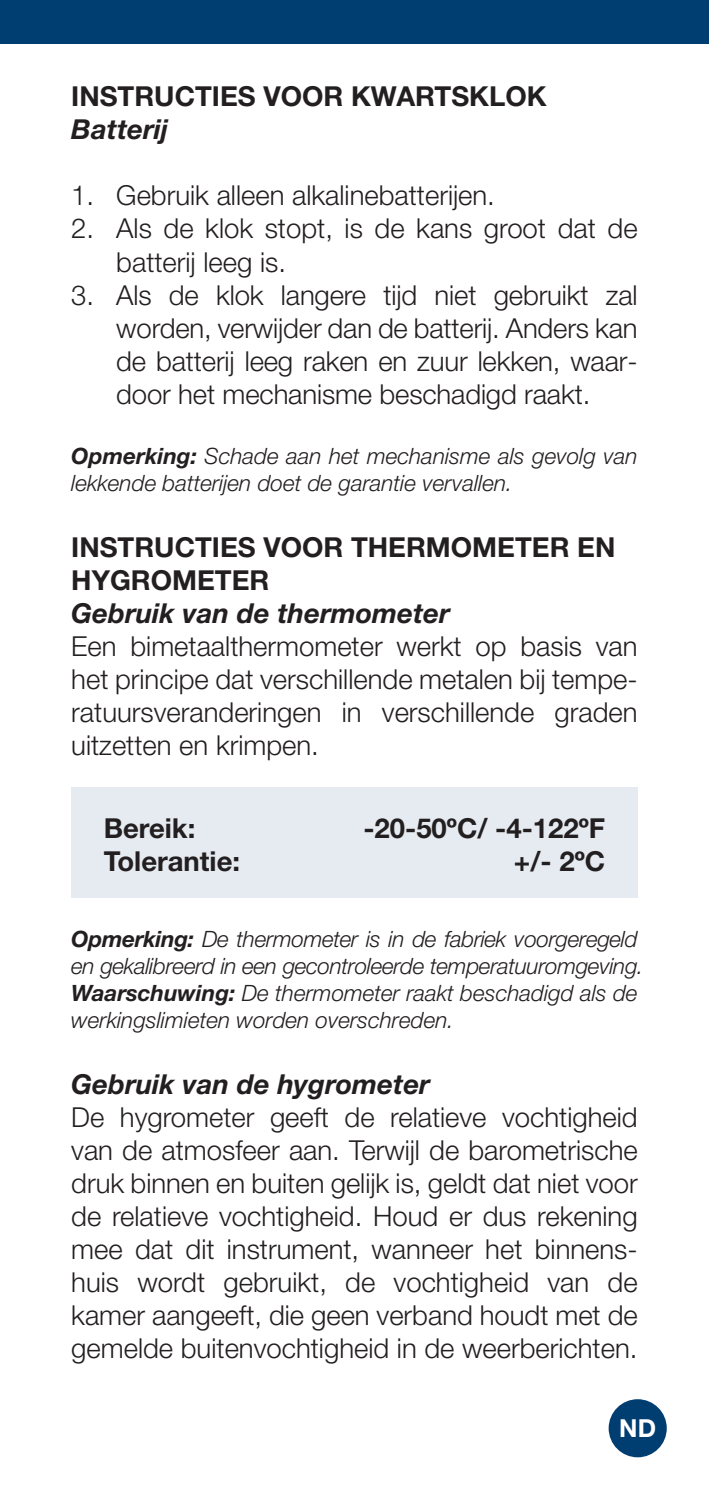
<style>
.page{position:relative;width:709px;height:1489px;background:#fff}
.page>*{position:absolute;margin:0;border:0;box-sizing:border-box;transform-origin:0 0}
.t1{font:300 27.5px/33px "Helvetica Neue LT Pro";color:#231f20;text-align:justify}
.t2{font:700 27.5px/33px "Helvetica Neue LT Pro";color:#231f20}
.t3{font:italic 700 27.5px "Helvetica Neue LT Pro";color:#231f20}
.t4{font:700 24.75px "Helvetica Neue LT Pro";color:#fff}
.t5{font:italic 300 22.5px/27px "Helvetica Neue LT Pro";color:#231f20}
.s1{font-weight:700}
</style>
<div class="page">
<div style="left:0;top:0;width:709px;height:43px;background:#003d71"></div>
<div style="left:71px;top:787px;width:566px;height:111px;background:#e6ebf1"></div>
<div style="left:608px;top:1398px;width:58px;height:59px;background:#003d71;border-radius:50%"></div>
<p class="t2" style="left:71px;top:79px;width:477px">INSTRUCTIES VOOR KWARTSKLOK</p>
<p class="t3" style="left:71px;top:113px;width:98px">Batterĳ</p>
<p class="t1" style="left:71px;top:179px;width:425px">1. Gebruik alleen alkalinebatterĳen.</p>
<p class="t1" style="left:116px;top:212px;width:523px;text-indent:-45px">2. Als de klok stopt, is de kans groot dat de batterĳ leeg is.</p>
<p class="t1" style="left:116px;top:278px;width:523px;text-indent:-45px">3. Als de klok langere tĳd niet gebruikt zal worden, verwĳder dan de batterĳ. Anders kan de batterĳ leeg raken en zuur lekken, waar&shy;door het mechanisme beschadigd raakt.</p>
<p class="t5" style="left:71px;top:441px;width:568px"><span class="s1">Opmerking:</span> Schade aan het mechanisme als gevolg van lekkende batterĳen doet de garantie vervallen.</p>
<p class="t2" style="left:71px;top:529px;width:545px">INSTRUCTIES VOOR THERMOMETER EN<br>HYGROMETER</p>
<p class="t3" style="left:71px;top:596px;width:380px">Gebruik van de thermometer</p>
<p class="t1" style="left:71px;top:629px;width:568px">Een bimetaalthermometer werkt op basis van het principe dat verschillende metalen bĳ tempe&shy;ratuursveranderingen in verschillende graden uitzetten en krimpen.</p>
<p class="t2" style="left:104px;top:811px;width:93px">Bereik:</p>
<p class="t2" style="left:363px;top:811px;width:243px">-20-50ºC/ -4-122ºF</p>
<p class="t2" style="left:104px;top:844px;width:138px">Tolerantie:</p>
<p class="t2" style="left:514px;top:844px;width:93px">+/- 2ºC</p>
<p class="t5" style="left:71px;top:924px;width:573px"><span class="s1">Opmerking:</span> De thermometer is in de fabriek voorgeregeld en gekalibreerd in een gecontroleerde temperatuuromgeving.<br><span class="s1">Waarschuwing:</span> De thermometer raakt beschadigd als de werkingslimieten worden overschreden.</p>
<p class="t3" style="left:71px;top:1067px;width:360px">Gebruik van de hygrometer</p>
<p class="t1" style="left:71px;top:1100px;width:568px">De hygrometer geeft de relatieve vochtigheid van de atmosfeer aan. Terwĳl de barometrische druk binnen en buiten gelĳk is, geldt dat niet voor de relatieve vochtigheid. Houd er dus rekening mee dat dit instrument, wanneer het binnens&shy;huis wordt gebruikt, de vochtigheid van de kamer aangeeft, die geen verband houdt met de gemelde buitenvochtigheid in de weerberichten.</p>
<p class="t4" style="left:619px;top:1412px;width:38px">ND</p>
</div>
